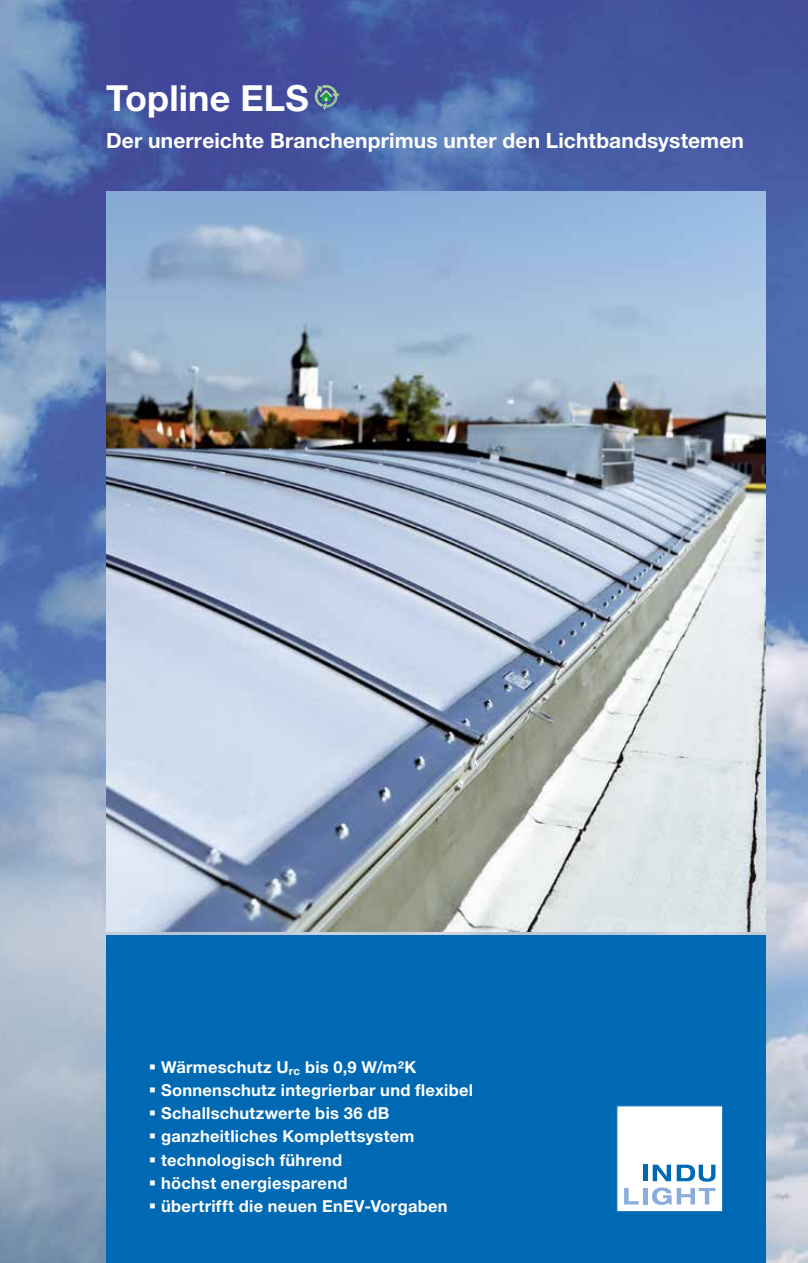
<style>
.page{position:relative;width:808px;height:1263px;background:#fff}
.page>*{position:absolute;margin:0;border:0;box-sizing:border-box;transform-origin:0 0}
.t1{font:700 36px "Helvetica Neue LT Pro";letter-spacing:.005em;color:#fff}
.t2{font:700 21px "Helvetica Neue LT Pro";letter-spacing:.005em;color:#fff}
.t3{font:700 16.5px "Helvetica Neue LT Pro";letter-spacing:.015em;color:#fff}
</style>
<div class="page">
<img style="left:0;top:0;width:808px;height:1263px">
<div style="left:106px;top:935px;width:659px;height:328px;background:#0069b4"></div>
<svg style="left:618px;top:1107px;width:103px;height:103px;background:#e8f0f8"></svg>
<div style="left:616px;top:1105px;width:107px;height:107px;border:1px solid #0069b4"></div>
<img style="left:106px;top:191px;width:659px;height:740px">
<svg style="left:315px;top:85px;width:25px;height:26px"></svg>
<hr style="left:807px;top:194px;width:1px;height:740px;background:#d3ddf2">
<h1 class="t1" style="left:106px;top:75px;width:204px">Topline ELS</h1>
<p class="t2" style="left:106px;top:127px;width:639px">Der unerreichte Branchenprimus unter den Lichtbandsystemen</p>
<p class="t3" style="left:149px;top:1056px;width:269px">▪ Wärmeschutz U<sub>rc</sub> bis 0,9 W/m²K</p>
<p class="t3" style="left:149px;top:1079px;width:326px">▪ Sonnenschutz integrierbar und flexibel</p>
<p class="t3" style="left:149px;top:1103px;width:242px">▪ Schallschutzwerte bis 36 dB</p>
<p class="t3" style="left:149px;top:1126px;width:267px">▪ ganzheitliches Komplettsystem</p>
<p class="t3" style="left:149px;top:1149px;width:195px">▪ technologisch führend</p>
<p class="t3" style="left:149px;top:1172px;width:200px">▪ höchst energiesparend</p>
<p class="t3" style="left:149px;top:1196px;width:300px">▪ übertrifft die neuen EnEV-Vorgaben</p>
</div>
